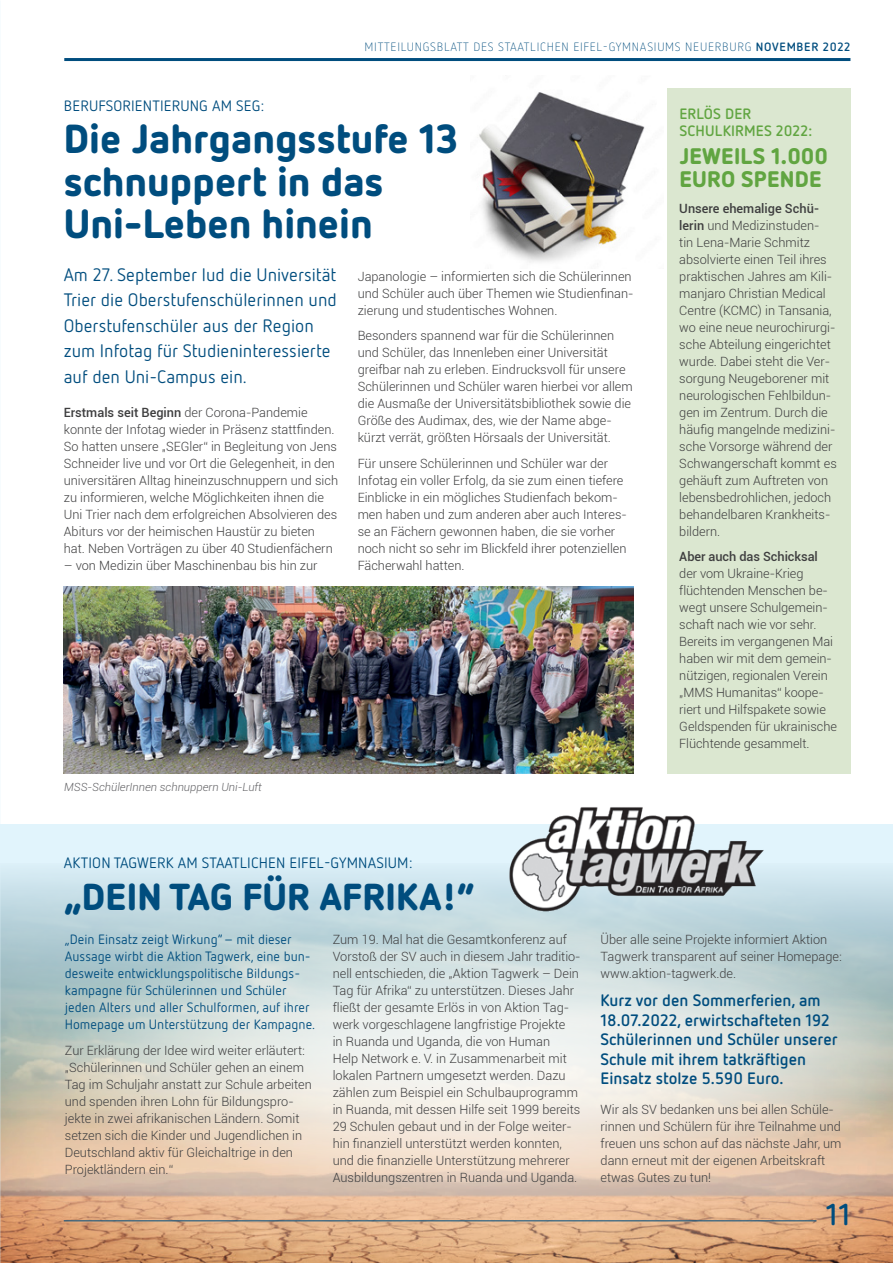
<style>
.page{position:relative;width:893px;height:1263px;background:#fff}
.page>*{position:absolute;margin:0;border:0;box-sizing:border-box;transform-origin:0 0}
.t1{font:900 40.5px/42.6px "Netto OT";color:#004d7e}
.t2{font:900 37.5px "Netto OT";letter-spacing:.005em;color:#004d7e}
.t3{font:700 30px "Netto OT";color:#004d7e}
.t4{font:900 22.5px/22.5px "Netto OT";letter-spacing:.01em;color:#61a541}
.t5{font:18px/25.5px "Netto OT";color:#004d7e}
.t6{font:700 16.5px/19.5px "Netto OT";color:#004d7e}
.t7{font:15px "Netto OT";letter-spacing:.01em;color:#004d7e}
.t8{font:700 15px/17px "Netto OT";letter-spacing:.01em;color:#61a541}
.t9{font:13.5px/17px "Netto OT";color:#004d7e}
.t10{font:300 12.75px/17px "Roboto";color:#3e3e3f}
.t11{font:500 12.75px "Roboto";letter-spacing:-.005em;color:#3e3e3f}
.t12{font:300 12px "Netto OT";letter-spacing:.06em;color:#004d7e}
.t13{font:italic 300 11.25px "Roboto";color:#636366}
.s1{font-weight:700}
.s2{font-weight:500}
</style>
<div class="page">
<div style="left:0;top:825px;width:893px;height:438px;background:#e1f4fc"></div>
<img style="left:0;top:871px;width:893px;height:392px">
<svg style="left:38px;top:927px;width:855px;height:264px;background:#d9d9d1"></svg>
<img style="left:479px;top:92px;width:166px;height:171px">
<hr style="left:64px;top:58px;width:786px;height:3px;background:#004d7e">
<hr style="left:64px;top:1220px;width:752px;height:1px;background:#004d7e">
<img style="left:502px;top:807px;width:268px;height:105px">
<img style="left:64px;top:587px;width:570px;height:187px">
<div style="left:666px;top:89px;width:184px;height:685px;background:#dbe7d0"></div>
<p class="t12" style="left:365px;top:40px;width:487px">MITTEILUNGSBLATT DES STAATLICHEN EIFEL-GYMNASIUMS NEUERBURG <span class="s1">NOVEMBER 2022</span></p>
<p class="t7" style="left:64px;top:96px;width:202px">BERUFSORIENTIERUNG AM SEG:</p>
<h1 class="t1" style="left:64px;top:116px;width:396px">Die Jahrgangsstufe 13 schnuppert in das<br>Uni-Leben hinein</h1>
<h3 class="t5" style="left:64px;top:261px;width:275px">Am 27. September lud die Universität Trier die Oberstufenschülerinnen und Oberstufenschüler aus der Region zum Infotag für Studieninteressierte auf den Uni-Campus ein.</h3>
<p class="t10" style="left:64px;top:403px;width:276px"><span class="s2">Erstmals seit Beginn</span> der Corona-Pandemie konnte der Infotag wieder in Präsenz stattfinden.<br>So hatten unsere „SEGler“ in Begleitung von Jens Schneider live und vor Ort die Gelegenheit, in den universitären Alltag hineinzuschnuppern und sich zu informieren, welche Möglichkeiten ihnen die Uni Trier nach dem erfolgreichen Absolvieren des Abiturs vor der heimischen Haustür zu bieten hat. Neben Vorträgen zu über 40 Studienfächern</p>
<p class="t10" style="left:64px;top:556px;width:255px">– von Medizin über Maschinenbau bis hin zur</p>
<p class="t10" style="left:358px;top:267px;width:277px">Japanologie – informierten sich die Schülerinnen und Schüler auch über Themen wie Studienfinan&shy;zierung und studentisches Wohnen.</p>
<p class="t10" style="left:358px;top:327px;width:277px">Besonders spannend war für die Schülerinnen und Schüler, das Innenleben einer Universität greifbar nah zu erleben. Eindrucksvoll für unsere Schülerinnen und Schüler waren hierbei vor allem die Ausmaße der Universitätsbibliothek sowie die Größe des Audimax, des, wie der Name abge&shy;kürzt verrät, größten Hörsaals der Universität.</p>
<p class="t10" style="left:358px;top:454px;width:271px">Für unsere Schülerinnen und Schüler war der Infotag ein voller Erfolg, da sie zum einen tiefere Einblicke in ein mögliches Studienfach bekom&shy;men haben und zum anderen aber auch Interes&shy;se an Fächern gewonnen haben, die sie vorher noch nicht so sehr im Blickfeld ihrer potenziellen Fächerwahl hatten.</p>
<p class="t13" style="left:64px;top:779px;width:199px">MSS-SchülerInnen schnuppern Uni-Luft</p>
<p class="t8" style="left:679px;top:105px;width:134px">ERLÖS DER<br>SCHULKIRMES 2022:</p>
<h3 class="t4" style="left:679px;top:144px;width:150px">JEWEILS 1.000<br>EURO SPENDE</h3>
<p class="t10" style="left:679px;top:199px;width:159px"><span class="s2">Unsere ehemalige Schü&shy;lerin</span> und Medizinstuden-<br>tin Lena-Marie Schmitz absolvierte einen Teil ihres praktischen Jahres am Kili&shy;manjaro Christian Medical<br>Centre (KCMC) in Tansania, wo eine neue neurochirurgi&shy;sche Abteilung eingerichtet wurde. Dabei steht die Ver&shy;sorgung Neugeborener mit neurologischen Fehlbildun&shy;gen im Zentrum. Durch die häufig mangelnde medizini&shy;sche Vorsorge während der<br>Schwangerschaft kommt es gehäuft zum Auftreten von lebensbedrohlichen, jedoch behandelbaren Krankheits&shy;bildern.</p>
<p class="t11" style="left:679px;top:548px;width:140px">Aber auch das Schicksal</p>
<p class="t10" style="left:679px;top:565px;width:159px">der vom Ukraine-Krieg flüchtenden Menschen be&shy;wegt unsere Schulgemein&shy;schaft nach wie vor sehr.<br>Bereits im vergangenen Mai haben wir mit dem gemein&shy;nützigen, regionalen Verein „MMS Humanitas“ koope&shy;riert und Hilfspakete sowie<br>Geldspenden für ukrainische<br>Flüchtende gesammelt.</p>
<p class="t7" style="left:64px;top:853px;width:350px">AKTION TAGWERK AM STAATLICHEN EIFEL-GYMNASIUM:</p>
<h2 class="t2" style="left:64px;top:872px;width:413px">„DEIN TAG FÜR AFRIKA!“</h2>
<p class="t9" style="left:65px;top:930px;width:252px">„Dein Einsatz zeigt Wirkung“ – mit dieser Aussage wirbt die Aktion Tagwerk, eine bun&shy;desweite entwicklungspolitische Bildungs&shy;kampagne für Schülerinnen und Schüler jeden Alters und aller Schulformen, auf ihrer Homepage um Unterstützung der Kampagne.</p>
<p class="t10" style="left:65px;top:1041px;width:249px">Zur Erklärung der Idee wird weiter erläutert: „Schülerinnen und Schüler gehen an einem Tag im Schuljahr anstatt zur Schule arbeiten und spenden ihren Lohn für Bildungspro&shy;jekte in zwei afrikanischen Ländern. Somit setzen sich die Kinder und Jugendlichen in Deutschland aktiv für Gleichaltrige in den Projektländern ein.“</p>
<p class="t10" style="left:333px;top:931px;width:249px">Zum 19. Mal hat die Gesamtkonferenz auf Vorstoß der SV auch in diesem Jahr traditio&shy;nell entschieden, die „Aktion Tagwerk – Dein Tag für Afrika“ zu unterstützen. Dieses Jahr fließt der gesamte Erlös in von Aktion Tag&shy;werk vorgeschlagene langfristige Projekte<br>in Ruanda und Uganda, die von Human<br>Help Network e. V. in Zusammenarbeit mit lokalen Partnern umgesetzt werden. Dazu zählen zum Beispiel ein Schulbauprogramm in Ruanda, mit dessen Hilfe seit 1999 bereits 29 Schulen gebaut und in der Folge weiter&shy;hin finanziell unterstützt werden konnten, und die finanzielle Unterstützung mehrerer Ausbildungszentren in Ruanda und Uganda.</p>
<p class="t10" style="left:601px;top:931px;width:243px">Über alle seine Projekte informiert Aktion<br>Tagwerk transparent auf seiner Homepage: www.aktion-tagwerk.de.</p>
<p class="t6" style="left:601px;top:990px;width:239px">Kurz vor den Sommerferien, am<br>18.07.2022, erwirtschafteten 192<br>Schülerinnen und Schüler unserer<br>Schule mit ihrem tatkräftigen<br>Einsatz stolze 5.590 Euro.</p>
<p class="t10" style="left:601px;top:1101px;width:242px">Wir als SV bedanken uns bei allen Schüle&shy;rinnen und Schülern für ihre Teilnahme und freuen uns schon auf das nächste Jahr, um dann erneut mit der eigenen Arbeitskraft etwas Gutes zu tun!</p>
<h3 class="t3" style="left:826px;top:1195px;width:26px">11</h3>
</div>
